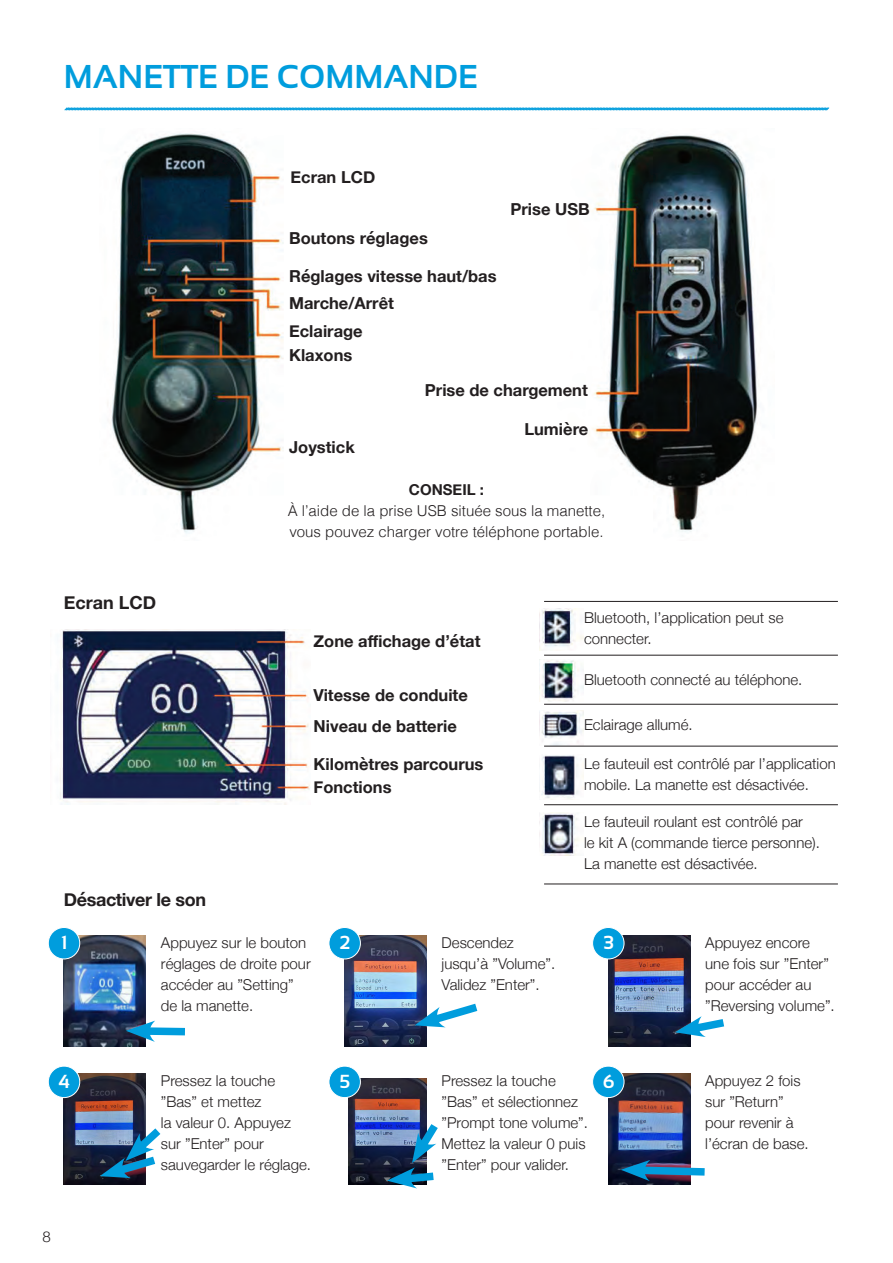
<style>
.page{position:relative;width:893px;height:1263px;background:#fff}
.page>*{position:absolute;margin:0;border:0;box-sizing:border-box;transform-origin:0 0}
.t1{font:700 33px "Sansation";color:#009ddd}
.t2{font:700 18.9px "Sansation";color:#fff}
.t3{font:700 18px "Helvetica Neue";letter-spacing:-.02em;color:#231f20}
.t4{font:700 18px "Helvetica Neue";color:#231f20}
.t5{font:700 16.5px/27.6px "Helvetica Neue";color:#231f20}
.t6{font:300 15px/21px "Helvetica Neue";color:#231f20}
.t7{font:300 15px/21px "Helvetica";color:#231f20}
.t8{font:700 15px "Helvetica Neue";color:#231f20}
</style>
<div class="page">
<img style="left:111px;top:133px;width:647px;height:401px">
<img style="left:60px;top:630px;width:250px;height:174px">
<img style="left:540px;top:608px;width:43px;height:42px">
<img style="left:540px;top:660px;width:43px;height:42px">
<img style="left:541px;top:711px;width:42px;height:34px">
<img style="left:541px;top:755px;width:42px;height:44px">
<img style="left:542px;top:812px;width:37px;height:44px">
<svg style="left:64px;top:107px;width:766px;height:4px"></svg>
<hr style="left:544px;top:655px;width:294px;height:1px;background:#231f20">
<hr style="left:544px;top:704px;width:294px;height:1px;background:#231f20">
<hr style="left:544px;top:746px;width:294px;height:1px;background:#231f20">
<hr style="left:544px;top:804px;width:294px;height:1px;background:#231f20">
<hr style="left:544px;top:883px;width:294px;height:1px;background:#231f20">
<hr style="left:544px;top:601px;width:294px;height:1px;background:#231f20">
<img style="left:64px;top:935px;width:82px;height:111px">
<img style="left:64px;top:1074px;width:82px;height:111px">
<img style="left:344px;top:935px;width:82px;height:111px">
<img style="left:348px;top:1078px;width:78px;height:107px">
<img style="left:608px;top:1074px;width:82px;height:111px">
<img style="left:608px;top:935px;width:82px;height:111px">
<svg style="left:126px;top:1020px;width:59px;height:22px"></svg>
<svg style="left:415px;top:998px;width:63px;height:32px"></svg>
<svg style="left:100px;top:1120px;width:61px;height:61px"></svg>
<svg style="left:387px;top:1116px;width:51px;height:72px"></svg>
<svg style="left:621px;top:1160px;width:84px;height:21px"></svg>
<svg style="left:675px;top:1014px;width:50px;height:24px"></svg>
<div style="left:48px;top:927px;width:32px;height:32px;background:#009ddd;border-radius:50%"></div>
<div style="left:48px;top:927px;width:32px;height:32px;border:1px solid #fff;border-radius:50%"></div>
<div style="left:48px;top:1066px;width:32px;height:31px;background:#009ddd;border-radius:50%"></div>
<div style="left:48px;top:1066px;width:32px;height:32px;border:1px solid #fff;border-radius:50%"></div>
<div style="left:329px;top:927px;width:31px;height:32px;background:#009ddd;border-radius:50%"></div>
<div style="left:328px;top:927px;width:33px;height:32px;border:1px solid #fff;border-radius:50%"></div>
<div style="left:329px;top:1066px;width:31px;height:31px;background:#009ddd;border-radius:50%"></div>
<div style="left:328px;top:1066px;width:33px;height:32px;border:1px solid #fff;border-radius:50%"></div>
<div style="left:593px;top:1066px;width:31px;height:31px;background:#009ddd;border-radius:50%"></div>
<div style="left:592px;top:1066px;width:32px;height:32px;border:1px solid #fff;border-radius:50%"></div>
<div style="left:593px;top:927px;width:31px;height:32px;background:#009ddd;border-radius:50%"></div>
<div style="left:592px;top:927px;width:32px;height:32px;border:1px solid #fff;border-radius:50%"></div>
<h1 class="t1" style="left:64px;top:58px;width:416px">MANETTE DE COMMANDE</h1>
<p class="t5" style="left:291px;top:164px;width:86px">Ecran LCD</p>
<p class="t5" style="left:289px;top:225px;width:140px">Boutons réglages</p>
<p class="t5" style="left:289px;top:263px;width:209px">Réglages vitesse haut/bas<br>Marche/Arrêt<br>Eclairage</p>
<p class="t5" style="left:289px;top:342px;width:65px">Klaxons</p>
<p class="t5" style="left:510px;top:196px;width:81px">Prise USB</p>
<p class="t5" style="left:289px;top:434px;width:67px">Joystick</p>
<p class="t5" style="left:425px;top:377px;width:164px">Prise de chargement</p>
<p class="t5" style="left:524px;top:415px;width:65px">Lumière</p>
<p class="t4" style="left:64px;top:588px;width:94px">Ecran LCD</p>
<p class="t8" style="left:409px;top:477px;width:77px">CONSEIL :</p>
<p class="t7" style="left:288px;top:499px;width:319px">À l’aide de la prise USB située sous la manette, vous pouvez charger votre téléphone portable.</p>
<p class="t5" style="left:314px;top:628px;width:168px">Zone affichage d’état</p>
<p class="t5" style="left:314px;top:680px;width:156px;line-height:31.5px">Vitesse de conduite<br>Niveau de batterie</p>
<p class="t5" style="left:314px;top:753px;width:171px;line-height:22.6px">Kilomètres parcourus<br>Fonctions</p>
<p class="t6" style="left:584px;top:606px;width:201px">Bluetooth, l’application peut se connecter.</p>
<p class="t6" style="left:584px;top:668px;width:220px">Bluetooth connecté au téléphone.</p>
<p class="t6" style="left:584px;top:713px;width:110px">Eclairage allumé.</p>
<p class="t6" style="left:584px;top:752px;width:253px">Le fauteuil est contrôlé par l’application mobile. La manette est désactivée.</p>
<p class="t6" style="left:584px;top:810px;width:237px">Le fauteuil roulant est contrôlé par<br>le kit A (commande tierce personne).<br>La manette est désactivée.</p>
<p class="t3" style="left:64px;top:886px;width:144px">Désactiver le son</p>
<p class="t2" style="left:61px;top:932px;width:8px">1</p>
<p class="t6" style="left:161px;top:930px;width:151px">Appuyez sur le bouton réglages de droite pour accéder au ”Setting” de la manette.</p>
<p class="t2" style="left:339px;top:932px;width:12px">2</p>
<p class="t6" style="left:442px;top:930px;width:115px">Descendez jusqu’à ”Volume”.<br>Validez ”Enter”.</p>
<p class="t2" style="left:603px;top:932px;width:12px">3</p>
<p class="t6" style="left:705px;top:930px;width:131px">Appuyez encore une fois sur ”Enter” pour accéder au ”Reversing volume”.</p>
<p class="t2" style="left:59px;top:1071px;width:13px">4</p>
<p class="t6" style="left:43px;top:1225px;width:10px">8</p>
<p class="t6" style="left:161px;top:1069px;width:152px">Pressez la touche ”Bas” et mettez<br>la valeur 0. Appuyez sur ”Enter” pour sauvegarder le réglage.</p>
<p class="t2" style="left:340px;top:1071px;width:12px">5</p>
<p class="t2" style="left:603px;top:1071px;width:13px">6</p>
<p class="t6" style="left:442px;top:1069px;width:148px">Pressez la touche ”Bas” et sélectionnez ”Prompt tone volume”.<br>Mettez la valeur 0 puis ”Enter” pour valider.</p>
<p class="t6" style="left:705px;top:1069px;width:105px">Appuyez 2 fois sur ”Return” pour revenir à l’écran de base.</p>
</div>
